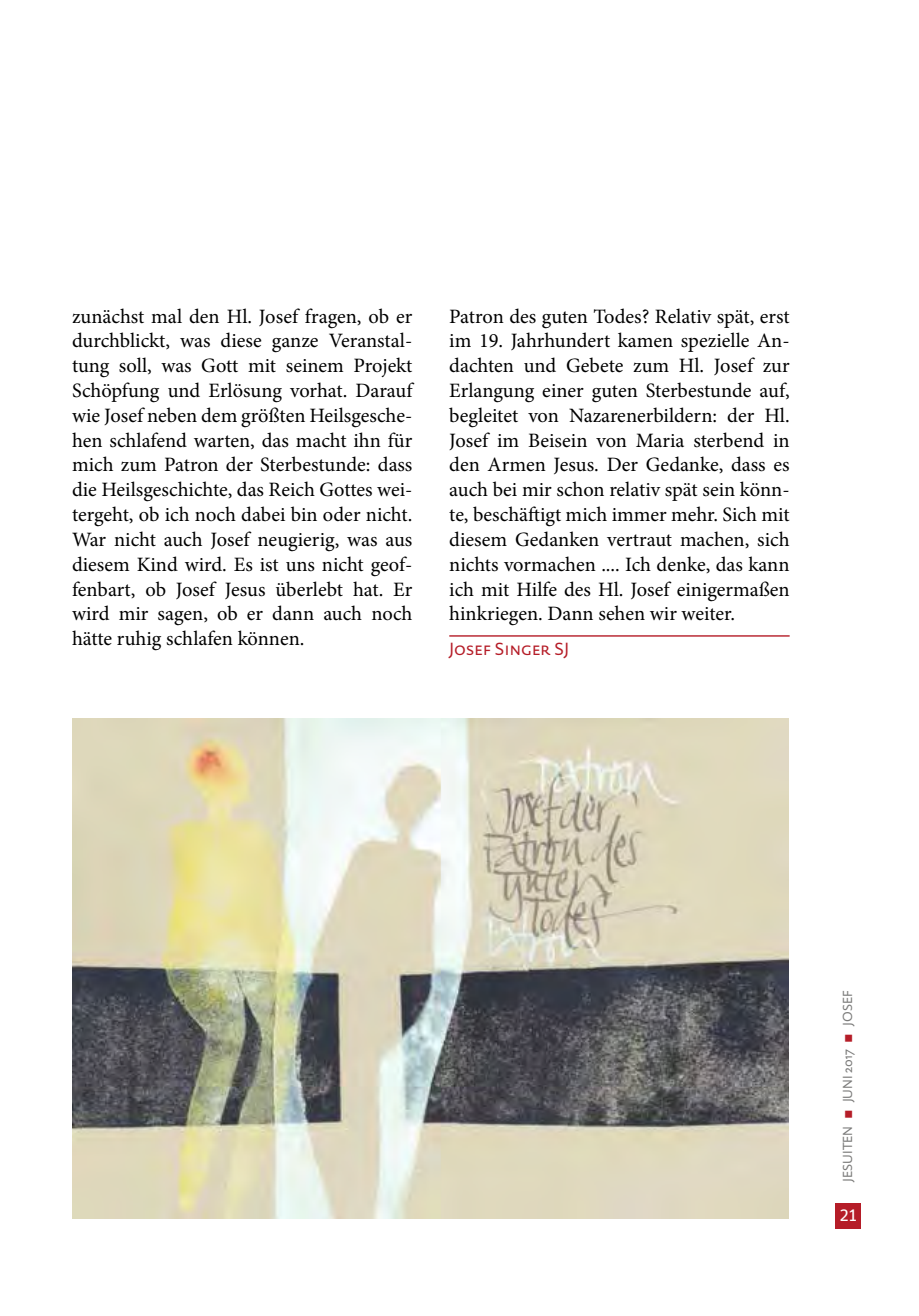
<style>
.page{position:relative;width:919px;height:1316px;background:#fff}
.page>*{position:absolute;margin:0;border:0;box-sizing:border-box;transform-origin:0 0}
.t1{font:20.4px/24.8px "Minion Pro";color:#000;text-align:justify}
.t2{font:18px "DTL Documenta Sans T Caps";letter-spacing:-.01em;color:#b51d28}
.t3{font:18px "Unit";color:#fff}
.t4{font:13.4px "DTL Documenta Sans T Caps";color:#7b7b7a}
.s1{color:#b51d28}
</style>
<div class="page">
<hr style="left:449px;top:635px;width:340px;height:1px;background:#b51d28">
<div style="left:835px;top:1202px;width:26px;height:26px;background:#b51d28"></div>
<img style="left:72px;top:718px;width:716px;height:500px">
<p class="t1" style="left:72px;top:304px;width:342px">zunächst mal den Hl. Josef fragen, ob er durchblickt, was diese ganze Veranstal&shy;tung soll, was Gott mit seinem Projekt Schöpfung und Erlösung vorhat. Darauf wie Josef neben dem größten Heilsgesche&shy;hen schlafend warten, das macht ihn für mich zum Patron der Sterbestunde: dass die Heilsgeschichte, das Reich Gottes wei&shy;tergeht, ob ich noch dabei bin oder nicht.<br>War nicht auch Josef neugierig, was aus diesem Kind wird. Es ist uns nicht geof&shy;fenbart, ob Josef Jesus überlebt hat. Er wird mir sagen, ob er dann auch noch hätte ruhig schlafen können.</p>
<p class="t1" style="left:449px;top:304px;width:342px">Patron des guten Todes? Relativ spät, erst im 19. Jahrhundert kamen spezielle An&shy;dachten und Gebete zum Hl. Josef zur Erlangung einer guten Sterbestunde auf, begleitet von Nazarenerbildern: der Hl.<br>Josef im Beisein von Maria sterbend in den Armen Jesus. Der Gedanke, dass es auch bei mir schon relativ spät sein könn&shy;te, beschäftigt mich immer mehr. Sich mit diesem Gedanken vertraut machen, sich nichts vormachen .... Ich denke, das kann ich mit Hilfe des Hl. Josef einigermaßen hinkriegen. Dann sehen wir weiter.</p>
<p class="t2" style="left:449px;top:638px;width:121px">Josef Singer SJ</p>
<p class="t4" style="left:839px;top:1181px;width:192px;rotate:-90deg">JESUITEN <span class="s1">■</span> JUNI 2017 <span class="s1">■</span> JOSEF</p>
<p class="t3" style="left:839px;top:1203px;width:19px">21</p>
</div>
